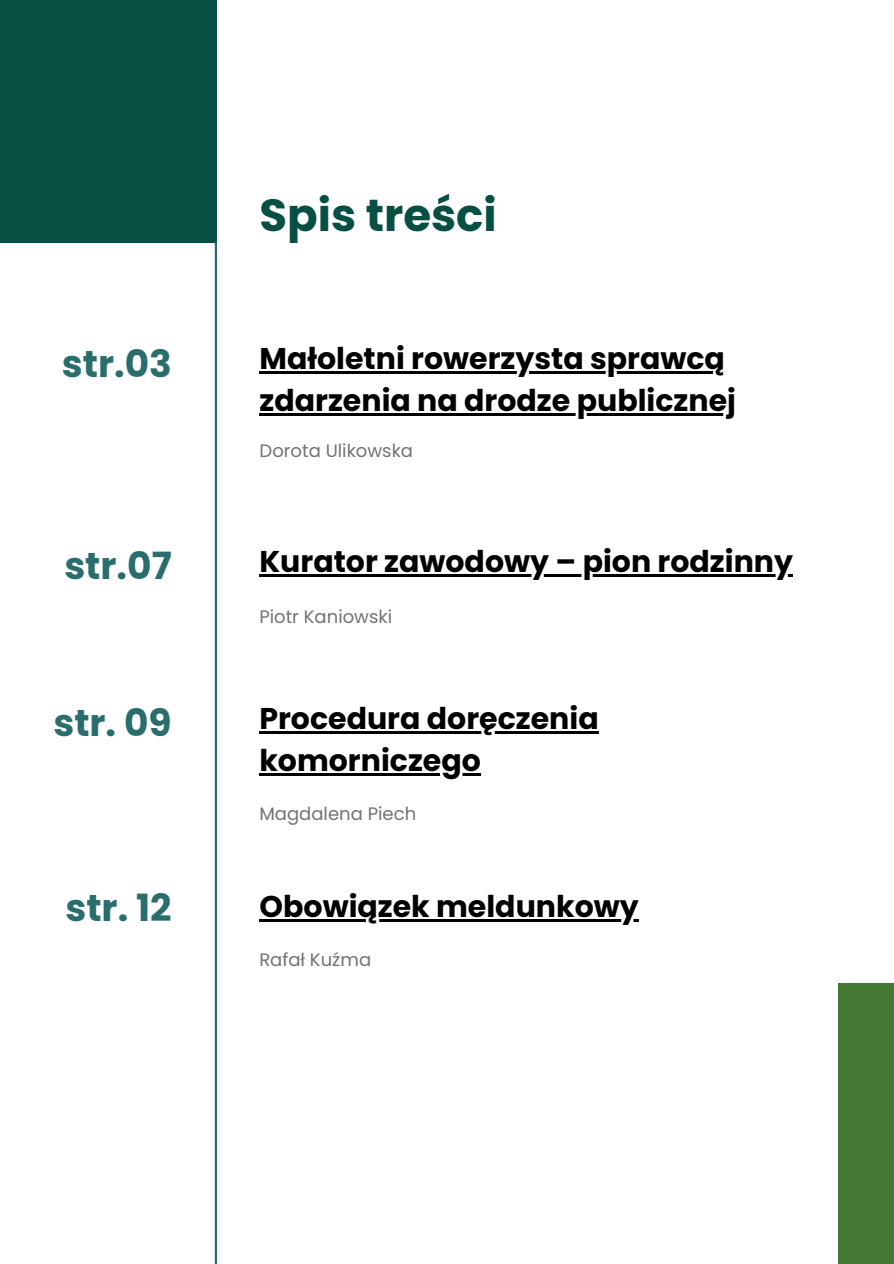
<style>
.page{position:relative;width:894px;height:1264px;background:#fff}
.page>*{position:absolute;margin:0;border:0;box-sizing:border-box;transform-origin:0 0}
.t1{font:700 45px "Poppins";color:#074e43}
.t2{font:700 37.5px "Poppins";color:#2a6d6d}
.t3{font:700 30px "Poppins";color:#000}
.t4{font:18px "Poppins";color:#737373}
</style>
<div class="page">
<div style="left:0;top:0;width:217px;height:242px;background:#074e43"></div>
<div style="left:837px;top:983px;width:56px;height:280px;background:#447933"></div>
<hr style="left:215px;top:242px;width:2px;height:1021px;background:#2a6d6d">
<hr style="left:259px;top:372px;width:465px;height:2px;background:#000">
<hr style="left:259px;top:413px;width:476px;height:2px;background:#000">
<hr style="left:259px;top:574px;width:533px;height:2px;background:#000">
<hr style="left:259px;top:731px;width:339px;height:2px;background:#000">
<hr style="left:259px;top:773px;width:222px;height:2px;background:#000">
<hr style="left:259px;top:918px;width:379px;height:3px;background:#000">
<h2 class="t1" style="left:259px;top:184px;width:239px">Spis treści</h2>
<h1 class="t2" style="left:62px;top:337px;width:111px">str.03</h1>
<h2 class="t3" style="left:259px;top:338px;width:466px">Małoletni rowerzysta sprawcą</h2>
<h2 class="t3" style="left:259px;top:379px;width:478px">zdarzenia na drodze publicznej</h2>
<p class="t4" style="left:259px;top:438px;width:155px">Dorota Ulikowska</p>
<h3 class="t2" style="left:64px;top:540px;width:109px">str.07</h3>
<h2 class="t3" style="left:259px;top:540px;width:535px">Kurator zawodowy – pion rodzinny</h2>
<h3 class="t4" style="left:259px;top:604px;width:134px">Piotr Kaniowski</h3>
<p class="t2" style="left:53px;top:696px;width:120px">str. 09</p>
<p class="t3" style="left:259px;top:697px;width:341px">Procedura doręczenia</p>
<h3 class="t3" style="left:259px;top:739px;width:223px">komorniczego</h3>
<p class="t4" style="left:259px;top:801px;width:158px">Magdalena Piech</p>
<p class="t2" style="left:65px;top:881px;width:108px">str. 12</p>
<p class="t3" style="left:259px;top:885px;width:380px">Obowiązek meldunkowy</p>
<h3 class="t4" style="left:259px;top:947px;width:113px">Rafał Kuźma</h3>
</div>
